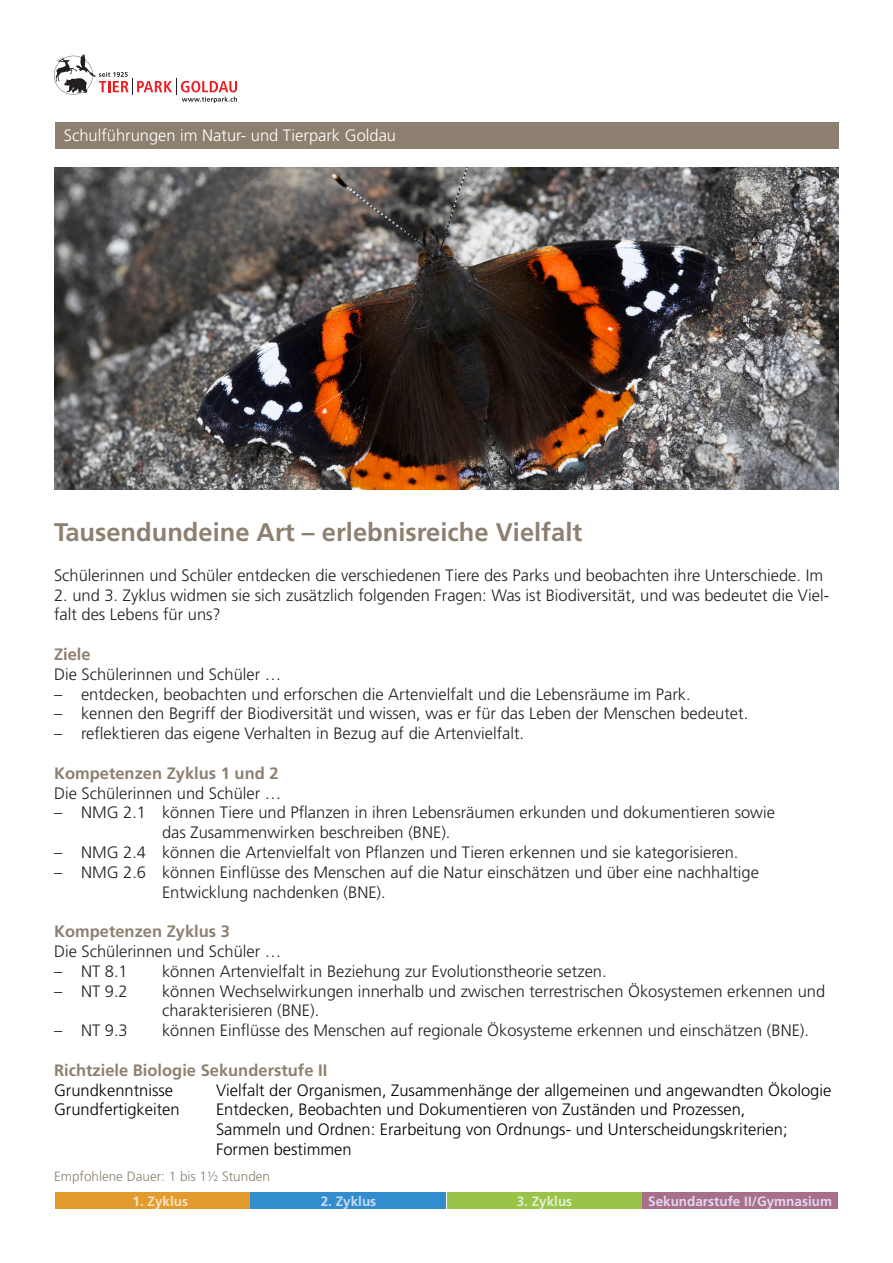
<style>
.page{position:relative;width:893px;height:1263px;background:#fff}
.page>*{position:absolute;margin:0;border:0;box-sizing:border-box;transform-origin:0 0}
.t1{font:700 25.5px "Frutiger LT Std";color:#8d8070}
.t2{font:300 16.5px/19.8px "Frutiger LT Std";color:#231f20}
.t3{font:300 16.5px/19.8px "Frutiger LT Std";color:#000}
.t4{font:700 16.5px "Frutiger LT Std";color:#8d8070}
.t5{font:300 16.5px "Frutiger LT Std";color:#fff}
.t6{font:300 13.5px "Frutiger LT Std";color:#8d8070}
.t7{font:700 13.5px "Frutiger LT Std";color:#e3d8f2}
.t8{font:700 13.5px "Frutiger LT Std";color:#f9e2c2}
.t9{font:700 13.5px "Frutiger LT Std";color:#ccdbf2}
.t10{font:700 13.5px "Frutiger LT Std";color:#e3eed0}
</style>
<div class="page">
<svg style="left:54px;top:54px;width:183px;height:49px"></svg>
<div style="left:55px;top:122px;width:783px;height:27px;background:#8d8070"></div>
<img style="left:54px;top:168px;width:785px;height:321px">
<div style="left:55px;top:1192px;width:196px;height:17px;background:#e39b2d"></div>
<div style="left:251px;top:1192px;width:195px;height:17px;background:#318dce"></div>
<div style="left:447px;top:1192px;width:195px;height:17px;background:#9ac448"></div>
<div style="left:642px;top:1192px;width:196px;height:17px;background:#a76f88"></div>
<p class="t5" style="left:64px;top:126px;width:334px">Schulführungen im Natur- und Tierpark Goldau</p>
<p class="t1" style="left:54px;top:517px;width:530px">Tausendundeine Art – erlebnisreiche Vielfalt</p>
<p class="t2" style="left:54px;top:565px;width:771px">Schülerinnen und Schüler entdecken die verschiedenen Tiere des Parks und beobachten ihre Unterschiede. Im</p>
<p class="t2" style="left:54px;top:585px;width:777px">2. und 3. Zyklus widmen sie sich zusätzlich folgenden Fragen: Was ist Biodiversität, und was bedeutet die Viel&shy;falt des Lebens für uns?</p>
<p class="t4" style="left:54px;top:644px;width:38px">Ziele</p>
<p class="t2" style="left:54px;top:664px;width:229px">Die Schülerinnen und Schüler …</p>
<p class="t2" style="left:54px;top:684px;width:638px">– entdecken, beobachten und erforschen die Artenvielfalt und die Lebensräume im Park.</p>
<p class="t2" style="left:54px;top:704px;width:696px">– kennen den Begriff der Biodiversität und wissen, was er für das Leben der Menschen bedeutet.</p>
<p class="t2" style="left:54px;top:724px;width:472px">– reflektieren das eigene Verhalten in Bezug auf die Artenvielfalt.</p>
<p class="t4" style="left:54px;top:763px;width:226px">Kompetenzen Zyklus 1 und 2</p>
<p class="t2" style="left:54px;top:783px;width:229px">Die Schülerinnen und Schüler …</p>
<p class="t2" style="left:162px;top:803px;width:614px;text-indent:-108px">– NMG 2.1 können Tiere und Pflanzen in ihren Lebensräumen erkunden und dokumentieren sowie das Zusammenwirken beschreiben (BNE).</p>
<p class="t2" style="left:54px;top:843px;width:686px">– NMG 2.4 können die Artenvielfalt von Pflanzen und Tieren erkennen und sie kategorisieren.</p>
<p class="t2" style="left:162px;top:862px;width:598px;text-indent:-108px">– NMG 2.6 können Einflüsse des Menschen auf die Natur einschätzen und über eine nachhaltige<br>Entwicklung nachdenken (BNE).</p>
<p class="t4" style="left:54px;top:922px;width:178px">Kompetenzen Zyklus 3</p>
<p class="t2" style="left:54px;top:942px;width:229px">Die Schülerinnen und Schüler …</p>
<p class="t2" style="left:54px;top:961px;width:75px">– NT 8.1</p>
<p class="t2" style="left:162px;top:961px;width:446px">können Artenvielfalt in Beziehung zur Evolutionstheorie setzen.</p>
<p class="t2" style="left:54px;top:981px;width:75px">– NT 9.2</p>
<p class="t2" style="left:162px;top:981px;width:665px">können Wechselwirkungen innerhalb und zwischen terrestrischen Ökosystemen erkennen und charakterisieren (BNE).</p>
<p class="t2" style="left:54px;top:1021px;width:75px">– NT 9.3</p>
<p class="t2" style="left:162px;top:1021px;width:649px">können Einflüsse des Menschen auf regionale Ökosysteme erkennen und einschätzen (BNE).</p>
<p class="t4" style="left:54px;top:1060px;width:275px">Richtziele Biologie Sekunderstufe II</p>
<p class="t3" style="left:54px;top:1080px;width:121px">Grundkenntnisse</p>
<p class="t3" style="left:216px;top:1080px;width:617px">Vielfalt der Organismen, Zusammenhänge der allgemeinen und angewandten Ökologie</p>
<p class="t3" style="left:54px;top:1100px;width:127px">Grundfertigkeiten</p>
<p class="t3" style="left:216px;top:1100px;width:573px">Entdecken, Beobachten und Dokumentieren von Zuständen und Prozessen,<br>Sammeln und Ordnen: Erarbeitung von Ordnungs- und Unterscheidungskriterien;<br>Formen bestimmen</p>
<p class="t6" style="left:54px;top:1168px;width:218px">Empfohlene Dauer: 1 bis 1½ Stunden</p>
<p class="t8" style="left:133px;top:1193px;width:57px">1. Zyklus</p>
<p class="t9" style="left:321px;top:1193px;width:57px">2. Zyklus</p>
<p class="t10" style="left:517px;top:1193px;width:57px">3. Zyklus</p>
<p class="t7" style="left:648px;top:1193px;width:185px">Sekundarstufe II/Gymnasium</p>
</div>
